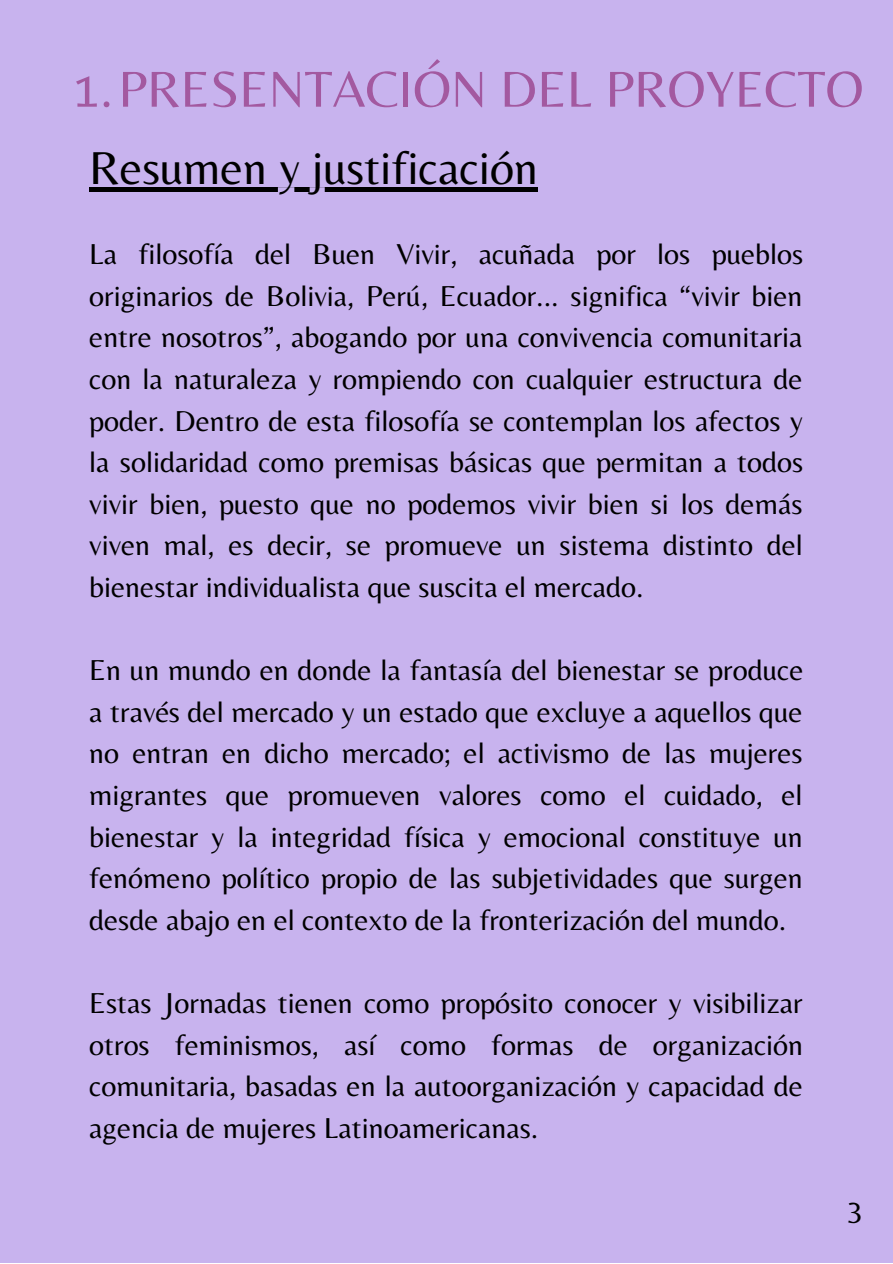
<style>
.page{position:relative;width:893px;height:1264px;background:#fff}
.page>*{position:absolute;margin:0;border:0;box-sizing:border-box;transform-origin:0 0}
.t1{font:52.5px "Belleza";color:#a359a0}
.t2{font:48px "Belleza";color:#000}
.t3{font:30px/41.5px "Belleza";color:#000;text-align:justify}
</style>
<div class="page">
<div style="left:0;top:0;width:892px;height:1262px;background:#c8b3ee"></div>
<hr style="left:89px;top:188px;width:449px;height:4px;background:#000">
<p class="t1" style="left:74px;top:58px;width:791px">1.PRESENTACIÓN DEL PROYECTO</p>
<p class="t2" style="left:89px;top:140px;width:450px">Resumen y justificación</p>
<p class="t3" style="left:89px;top:233px;width:715px">La filosofía del Buen Vivir, acuñada por los pueblos originarios de Bolivia, Perú, Ecuador... significa “vivir bien entre nosotros”, abogando por una convivencia comunitaria con la naturaleza y rompiendo con cualquier estructura de poder. Dentro de esta filosofía se contemplan los afectos y la solidaridad como premisas básicas que permitan a todos vivir bien, puesto que no podemos vivir bien si los demás viven mal, es decir, se promueve un sistema distinto del bienestar individualista que suscita el mercado.</p>
<p class="t3" style="left:89px;top:649px;width:715px">En un mundo en donde la fantasía del bienestar se produce a través del mercado y un estado que excluye a aquellos que no entran en dicho mercado; el activismo de las mujeres migrantes que promueven valores como el cuidado, el bienestar y la integridad física y emocional constituye un fenómeno político propio de las subjetividades que surgen desde abajo en el contexto de la fronterización del mundo.</p>
<p class="t3" style="left:89px;top:981px;width:715px">Estas Jornadas tienen como propósito conocer y visibilizar otros feminismos, así como formas de organización comunitaria, basadas en la autoorganización y capacidad de agencia de mujeres Latinoamericanas.</p>
<p class="t3" style="left:847px;top:1188px;width:16px">3</p>
</div>
